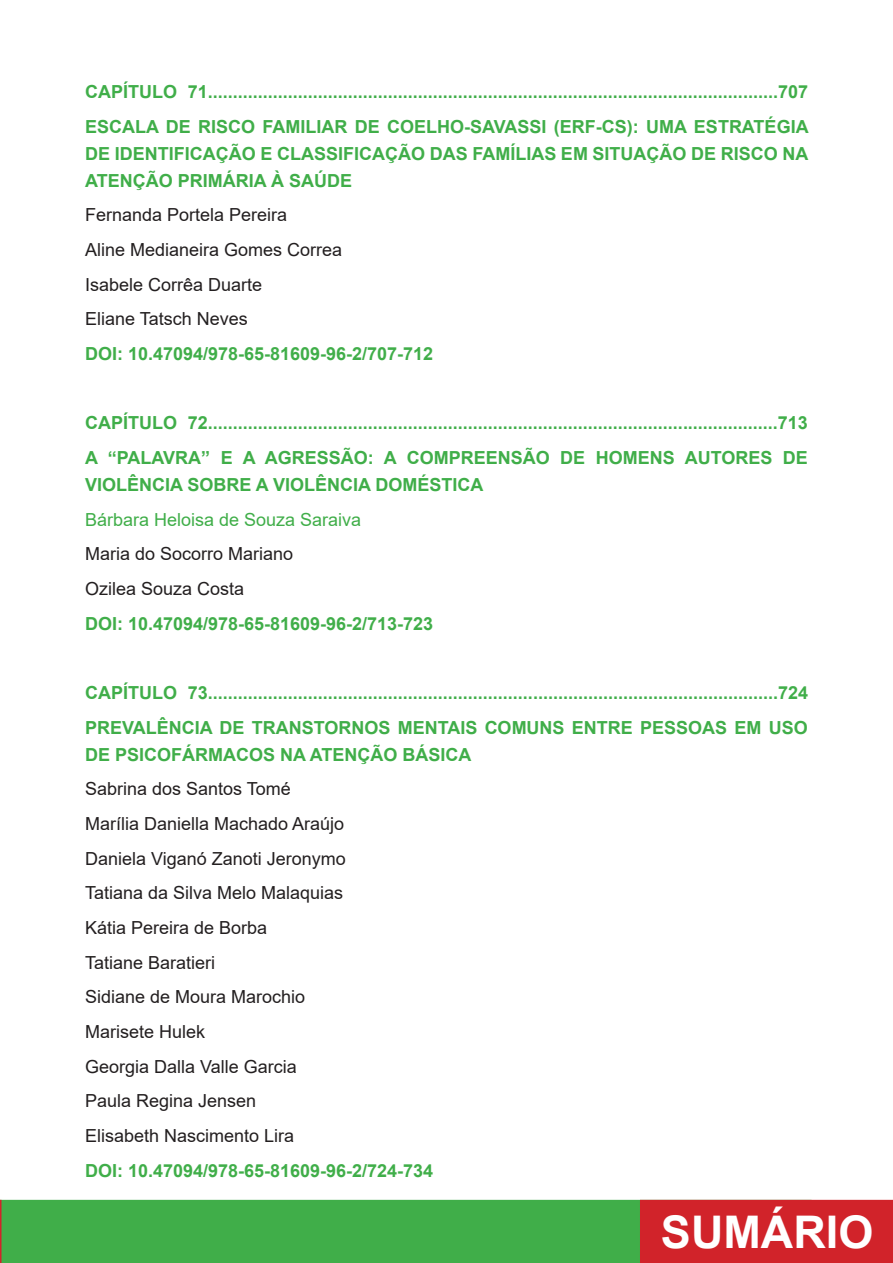
<style>
.page{position:relative;width:893px;height:1263px;background:#fff}
.page>*{position:absolute;margin:0;border:0;box-sizing:border-box;transform-origin:0 0}
.t1{font:700 45px "Arial";color:#fff}
.Corpo{font:700 18px/27px "Arial";color:#40ae49}
.t2{font:18px "Arial";color:#231f20}
.t3{font:18px "Arial";color:#40ae49}
</style>
<div class="page">
<div style="left:0;top:1200px;width:812px;height:63px;background:#40ae49"></div>
<svg style="left:0;top:1200px;width:2px;height:63px"></svg>
<div style="left:640px;top:1200px;width:253px;height:63px;background:#d1232a"></div>
<p class="Corpo" style="left:85px;top:79px;width:724px">CAPÍTULO 71..................................................................................................................707</p>
<p class="Corpo" style="left:85px;top:113px;width:725px;text-align:justify">ESCALA DE RISCO FAMILIAR DE COELHO-SAVASSI (ERF-CS): UMA ESTRATÉGIA DE IDENTIFICAÇÃO E CLASSIFICAÇÃO DAS FAMÍLIAS EM SITUAÇÃO DE RISCO NA ATENÇÃO PRIMÁRIA À SAÚDE</p>
<p class="t2" style="left:85px;top:203px;width:204px">Fernanda Portela Pereira</p>
<p class="t2" style="left:85px;top:237px;width:259px">Aline Medianeira Gomes Correa</p>
<p class="t2" style="left:85px;top:272px;width:179px">Isabele Corrêa Duarte</p>
<p class="t2" style="left:85px;top:307px;width:164px">Eliane Tatsch Neves</p>
<p class="Corpo" style="left:85px;top:340px;width:350px">DOI: 10.47094/978-65-81609-96-2/707-712</p>
<p class="Corpo" style="left:85px;top:410px;width:724px">CAPÍTULO 72..................................................................................................................713</p>
<p class="Corpo" style="left:85px;top:444px;width:724px">A “PALAVRA” E A AGRESSÃO: A COMPREENSÃO DE HOMENS AUTORES DE<br>VIOLÊNCIA SOBRE A VIOLÊNCIA DOMÉSTICA</p>
<p class="t3" style="left:85px;top:507px;width:278px">Bárbara Heloisa de Souza Saraiva</p>
<p class="t2" style="left:85px;top:542px;width:210px">Maria do Socorro Mariano</p>
<p class="t2" style="left:85px;top:576px;width:161px">Ozilea Souza Costa</p>
<p class="Corpo" style="left:85px;top:610px;width:350px">DOI: 10.47094/978-65-81609-96-2/713-723</p>
<p class="Corpo" style="left:85px;top:679px;width:725px">CAPÍTULO 73..................................................................................................................724</p>
<p class="Corpo" style="left:85px;top:714px;width:724px">PREVALÊNCIA DE TRANSTORNOS MENTAIS COMUNS ENTRE PESSOAS EM USO<br>DE PSICOFÁRMACOS NA ATENÇÃO BÁSICA</p>
<p class="t2" style="left:85px;top:777px;width:207px">Sabrina dos Santos Tomé</p>
<p class="t2" style="left:85px;top:811px;width:261px">Marília Daniella Machado Araújo</p>
<p class="t2" style="left:85px;top:846px;width:262px">Daniela Viganó Zanoti Jeronymo</p>
<p class="t2" style="left:85px;top:880px;width:260px">Tatiana da Silva Melo Malaquias</p>
<p class="t2" style="left:85px;top:915px;width:184px">Kátia Pereira de Borba</p>
<p class="t2" style="left:85px;top:950px;width:132px">Tatiane Baratieri</p>
<p class="t2" style="left:85px;top:984px;width:222px">Sidiane de Moura Marochio</p>
<p class="t2" style="left:85px;top:1019px;width:122px">Marisete Hulek</p>
<p class="t2" style="left:85px;top:1054px;width:213px">Georgia Dalla Valle Garcia</p>
<p class="t2" style="left:85px;top:1088px;width:173px">Paula Regina Jensen</p>
<p class="t2" style="left:85px;top:1123px;width:211px">Elisabeth Nascimento Lira</p>
<p class="Corpo" style="left:85px;top:1157px;width:350px">DOI: 10.47094/978-65-81609-96-2/724-734</p>
<h1 class="t1" style="left:661px;top:1200px;width:214px">SUMÁRIO</h1>
</div>
